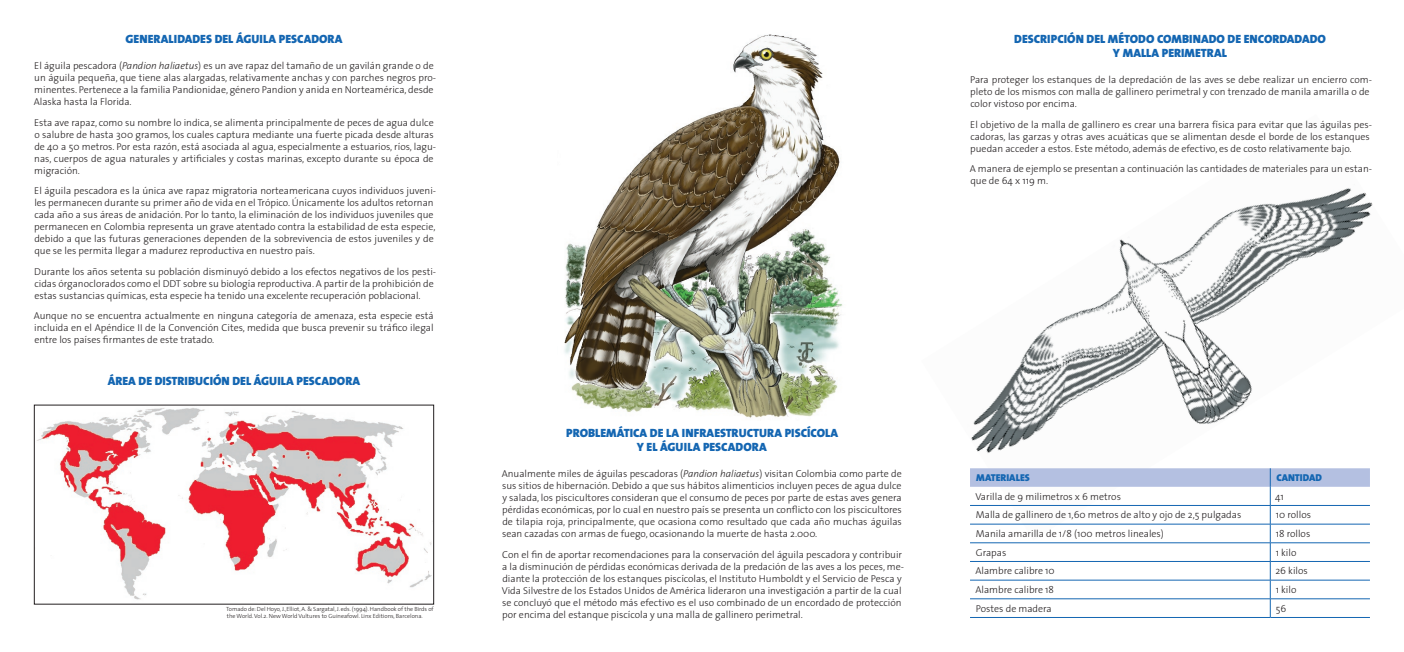
<style>
.page{position:relative;width:1404px;height:652px;background:#fff}
.page>*{position:absolute;margin:0;border:0;box-sizing:border-box;transform-origin:0 0}
.t1{font:900 12px/14.4px "The Sans";color:#1466b2;text-align:center}
.t2{font:300 10px/12px "The Sans";color:#231f20}
.t3{font:900 10px "The Sans";color:#1466b2}
.t4{font:300 6px/7.2px "The Sans";color:#231f20}
.s1{font-style:italic}
</style>
<div class="page">
<img style="left:564px;top:34px;width:279px;height:384px">
<img style="left:971px;top:188px;width:402px;height:337px">
<svg style="left:970px;top:468px;width:399px;height:149px"></svg>
<hr style="left:969px;top:617px;width:301px;height:1px;background:#1466b2">
<hr style="left:1270px;top:617px;width:99px;height:1px;background:#1466b2">
<img style="left:37px;top:408px;width:395px;height:192px">
<div style="left:34px;top:405px;width:400px;height:199px;border:1px solid #231f20"></div>
<p class="t1" style="left:126px;top:31px;width:218px">GENERALIDADES DEL ÁGUILA PESCADORA</p>
<p class="t2" style="left:34px;top:59px;width:404px">El águila pescadora (<span class="s1">Pandion haliaetus</span>) es un ave rapaz del tamaño de un gavilán grande o de un águila pequeña, que tiene alas alargadas, relativamente anchas y con parches negros pro&shy;minentes. Pertenece a la familia Pandionidae, género Pandion y anida en Norteamérica, desde Alaska hasta la Florida.</p>
<p class="t2" style="left:34px;top:116px;width:403px">Esta ave rapaz, como su nombre lo indica, se alimenta principalmente de peces de agua dulce o salubre de hasta 300 gramos, los cuales captura mediante una fuerte picada desde alturas de 40 a 50 metros. Por esta razón, está asociada al agua, especialmente a estuarios, ríos, lagu&shy;nas, cuerpos de agua naturales y artificiales y costas marinas, excepto durante su época de migración.</p>
<p class="t2" style="left:34px;top:184px;width:403px">El águila pescadora es la única ave rapaz migratoria norteamericana cuyos individuos juveni&shy;les permanecen durante su primer año de vida en el Trópico. Únicamente los adultos retornan cada año a sus áreas de anidación. Por lo tanto, la eliminación de los individuos juveniles que permanecen en Colombia representa un grave atentado contra la estabilidad de esta especie, debido a que las futuras generaciones dependen de la sobrevivencia de estos juveniles y de que se les permita llegar a madurez reproductiva en nuestro país.</p>
<p class="t2" style="left:34px;top:265px;width:403px">Durante los años setenta su población disminuyó debido a los efectos negativos de los pesti&shy;cidas órganoclorados como el DDT sobre su biología reproductiva. A partir de la prohibición de estas sustancias químicas, esta especie ha tenido una excelente recuperación poblacional.</p>
<p class="t2" style="left:34px;top:309px;width:401px;text-align:justify">Aunque no se encuentra actualmente en ninguna categoría de amenaza, esta especie está incluida en el Apéndice II de la Convención Cites, medida que busca prevenir su tráfico ilegal entre los países firmantes de este tratado.</p>
<p class="t1" style="left:108px;top:374px;width:16px">ÁREA</p>
<p class="t1" style="left:138px;top:374px;width:24px">DE DISTRIBUCIÓN</p>
<p class="t1" style="left:232px;top:374px;width:8px">DEL</p>
<p class="t1" style="left:254px;top:374px;width:8px">ÁGUILA</p>
<p class="t1" style="left:296px;top:374px;width:9px">PESCADORA</p>
<p class="t4" style="left:226px;top:605px;width:209px">Tomado de: Del Hoyo, J.,Elliot, A.&amp; Sargatal, J. eds. (1994). Handbook of the Birds of the World. Vol.2. New World Vultures to Guineafowl. Linx Editions, Barcelona.</p>
<p class="t1" style="left:566px;top:425px;width:273px">PROBLEMÁTICA DE LA INFRAESTRUCTURA PISCÍCOLA<br>Y EL ÁGUILA PESCADORA</p>
<p class="t2" style="left:501px;top:468px;width:401px;text-align:justify">Anualmente miles de águilas pescadoras (<span class="s1">Pandion haliaetus</span>) visitan Colombia como parte de sus sitios de hibernación. Debido a que sus hábitos alimenticios incluyen peces de agua dulce y salada, los piscicultores consideran que el consumo de peces por parte de estas aves genera pérdidas económicas, por lo cual en nuestro país se presenta un conflicto con los piscicultores de tilapia roja, principalmente, que ocasiona como resultado que cada año muchas águilas sean cazadas con armas de fuego, ocasionando la muerte de hasta 2.000.</p>
<p class="t2" style="left:502px;top:548px;width:403px">Con el fin de aportar recomendaciones para la conservación del águila pescadora y contribuir a la disminución de pérdidas económicas derivada de la predación de las aves a los peces, me&shy;diante la protección de los estanques piscícolas, el Instituto Humboldt y el Servicio de Pesca y Vida Silvestre de los Estados Unidos de América lideraron una investigación a partir de la cual se concluyó que el método más efectivo es el uso combinado de un encordado de protección por encima del estanque piscícola y una malla de gallinero perimetral.</p>
<p class="t1" style="left:1014px;top:31px;width:313px">DESCRIPCIÓN DEL MÉTODO COMBINADO DE ENCORDADADO<br>Y MALLA PERIMETRAL</p>
<p class="t2" style="left:970px;top:74px;width:403px">Para proteger los estanques de la depredación de las aves se debe realizar un encierro com&shy;pleto de los mismos con malla de gallinero perimetral y con trenzado de manila amarilla o de color vistoso por encima.</p>
<p class="t2" style="left:970px;top:118px;width:403px">El objetivo de la malla de gallinero es crear una barrera física para evitar que las águilas pes&shy;cadoras, las garzas y otras aves acuáticas que se alimentan desde el borde de los estanques puedan acceder a estos. Este método, además de efectivo, es de costo relativamente bajo.</p>
<p class="t2" style="left:969px;top:163px;width:404px">A manera de ejemplo se presentan a continuación las cantidades de materiales para un estan&shy;que de 64 x 119 m.</p>
<p class="t3" style="left:976px;top:469px;width:55px">MATERIALES</p>
<p class="t3" style="left:1276px;top:469px;width:47px">CANTIDAD</p>
<p class="t2" style="left:975px;top:490px;width:147px">Varilla de 9 milimetros x 6 metros</p>
<p class="t2" style="left:1274px;top:490px;width:10px">41</p>
<p class="t2" style="left:975px;top:509px;width:267px">Malla de gallinero de 1,60 metros de alto y ojo de 2,5 pulgadas</p>
<p class="t2" style="left:1275px;top:509px;width:37px">10 rollos</p>
<p class="t2" style="left:975px;top:527px;width:189px">Manila amarilla de 1/8 (100 metros lineales)</p>
<p class="t2" style="left:1275px;top:527px;width:36px">18 rollos</p>
<p class="t2" style="left:975px;top:546px;width:32px">Grapas</p>
<p class="t2" style="left:1275px;top:546px;width:22px">1 kilo</p>
<p class="t2" style="left:975px;top:565px;width:81px">Alambre calibre 10</p>
<p class="t2" style="left:1275px;top:565px;width:34px">26 kilos</p>
<p class="t2" style="left:975px;top:583px;width:80px">Alambre calibre 18</p>
<p class="t2" style="left:1275px;top:583px;width:22px">1 kilo</p>
<p class="t2" style="left:975px;top:602px;width:77px">Postes de madera</p>
<p class="t2" style="left:1275px;top:602px;width:12px">56</p>
</div>
